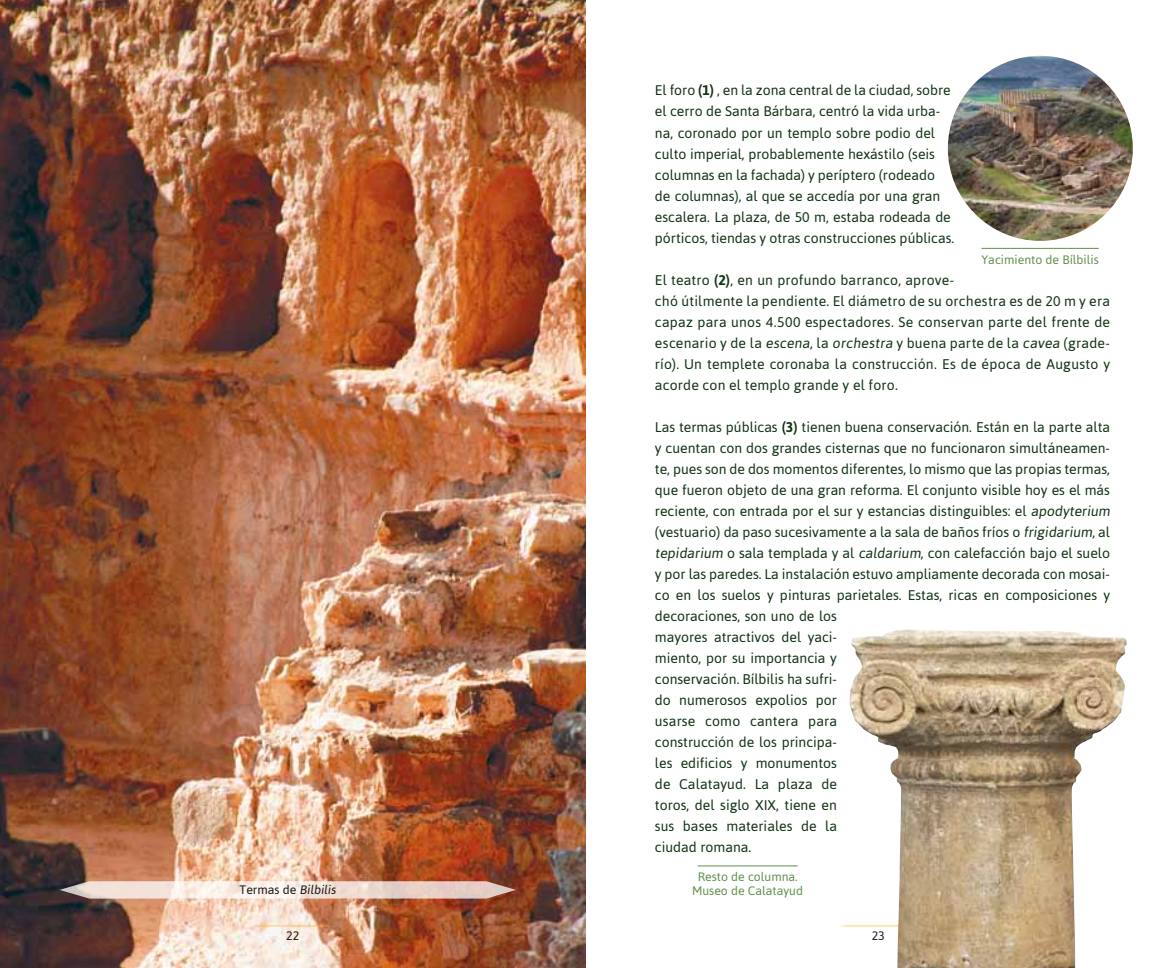
<style>
.page{position:relative;width:1171px;height:968px;background:#fff}
.page>*{position:absolute;margin:0;border:0;box-sizing:border-box;transform-origin:0 0}
.t1{font:14px/21px "Asap";color:#113213}
.t2{font:12.25px/14px "Asap";color:#61904d;text-align:center}
.t3{font:12.25px "Asap";color:#181716}
.s1{font-weight:700}
</style>
<div class="page">
<img style="left:0;top:0;width:585px;height:967px">
<svg style="left:60px;top:881px;width:456px;height:17px;background:#e6d3ca"></svg>
<svg style="left:252px;top:925px;width:81px;height:1px"></svg>
<img style="left:849px;top:629px;width:278px;height:338px">
<hr style="left:698px;top:865px;width:100px;height:1px;background:#61904d">
<hr style="left:981px;top:248px;width:117px;height:1px;background:#61904d">
<img style="left:948px;top:56px;width:185px;height:185px;border-radius:92px">
<p class="t1" style="left:655px;top:80px;width:301px">El foro <span class="s1">(1)</span> , en la zona central de la ciudad, sobre el cerro de Santa Bárbara, centró la vida urba&shy;na, coronado por un templo sobre podio del culto imperial, probablemente hexástilo (seis columnas en la fachada) y períptero (rodeado<br>de columnas), al que se accedía por una gran escalera. La plaza, de 50 m, estaba rodeada de pórticos, tiendas y otras construcciones públicas.</p>
<p class="t1" style="left:655px;top:269px;width:457px">El teatro <span class="s1">(2)</span>, en un profundo barranco, aprove-<br>chó útilmente la pendiente. El diámetro de su orchestra es de 20 m y era capaz para unos 4.500 espectadores. Se conservan parte del frente de escenario y de la escena, la orchestra y buena parte de la cavea (grade&shy;río). Un templete coronaba la construcción. Es de época de Augusto y acorde con el templo grande y el foro.</p>
<p class="t1" style="left:655px;top:416px;width:459px">Las termas públicas <span class="s1">(3)</span> tienen buena conservación. Están en la parte alta y cuentan con dos grandes cisternas que no funcionaron simultáneamen&shy;te, pues son de dos momentos diferentes, lo mismo que las propias termas, que fueron objeto de una gran reforma. El conjunto visible hoy es el más reciente, con entrada por el sur y estancias distinguibles: el apodyterium (vestuario) da paso sucesivamente a la sala de baños fríos o frigidarium, al tepidarium o sala templada y al caldarium, con calefacción bajo el suelo y por las paredes. La instalación estuvo ampliamente decorada con mosai&shy;co en los suelos y pinturas parietales. Estas, ricas en composiciones y decoraciones, son uno de los<br>mayores atractivos del yaci-<br>miento, por su importancia y<br>conservación. Bílbilis ha sufri-<br>do numerosos expolios por<br>usarse como cantera para<br>construcción de los principa-<br>les edificios y monumentos<br>de Calatayud. La plaza de<br>toros, del siglo XIX, tiene en<br>sus bases materiales de la<br>ciudad romana.</p>
<p class="t2" style="left:692px;top:869px;width:112px">Resto de columna.<br>Museo de Calatayud</p>
<p class="t2" style="left:981px;top:252px;width:119px">Yacimiento de Bílbilis</p>
<p class="t3" style="left:240px;top:882px;width:100px">Te r m a s d e Bilbilis</p>
<p class="t3" style="left:286px;top:928px;width:15px">22</p>
<p class="t3" style="left:871px;top:928px;width:15px">23</p>
</div>
